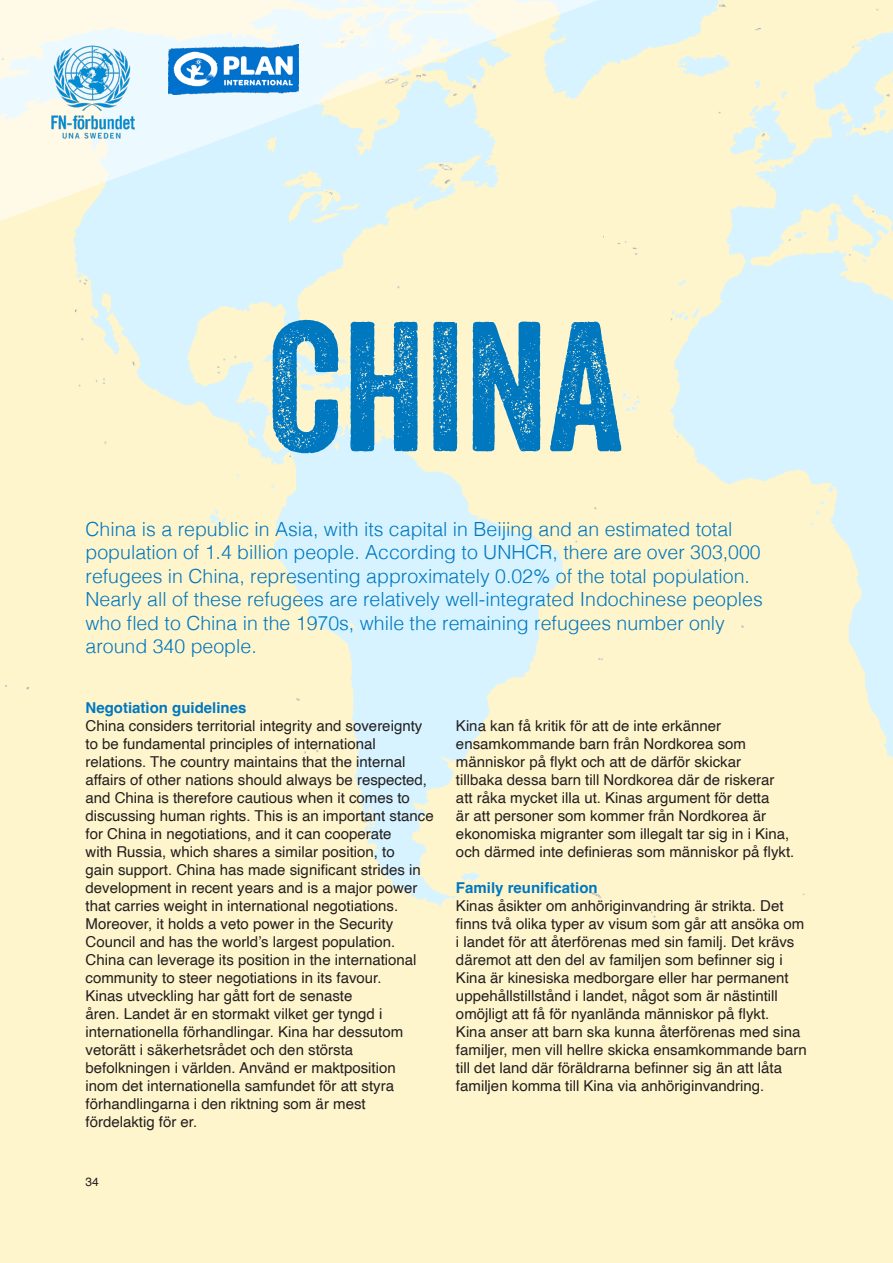
<style>
.page{position:relative;width:893px;height:1263px;background:#fff5cc}
.page>*{position:absolute;margin:0;border:0;box-sizing:border-box;transform-origin:0 0}
.Rubrik_Veneer{font:178.5px "Veneer";color:#0078c0}
.Rubrik_Helvetica_thi{font:300 19.5px/23.4px "Helvetica";color:#0078c0}
.Brödtext_efter_rubri{font:15px/18px "Helvetica";color:#231f20}
.Rubrik_Helvetica_Bol{font:15px/18px "Helvetica";color:#231f20}
.Rubrik_Helvetica_Bol-2{font:700 15px "Helvetica";color:#0078c0}
.t1{font:12px "Helvetica";color:#231f20}
</style>
<div class="page">
<img style="left:4px;top:8px;width:889px;height:921px">
<svg style="left:0;top:0;width:808px;height:303px"></svg>
<img style="left:47px;top:43px;width:92px;height:98px">
<img style="left:169px;top:45px;width:129px;height:49px">
<p class="Rubrik_Veneer" style="left:268px;top:278px;width:357px">CHINA</p>
<p class="Rubrik_Helvetica_thi" style="left:86px;top:516px;width:679px">China is a republic in Asia, with its capital in Beijing and an estimated total population of 1.4 billion people. According to UNHCR, there are over 303,000 refugees in China, representing approximately 0.02% of the total population.<br>Nearly all of these refugees are relatively well-integrated Indochinese peoples who fled to China in the 1970s, while the remaining refugees number only around 340 people.</p>
<p class="Rubrik_Helvetica_Bol-2" style="left:86px;top:698px;width:162px">Negotiation guidelines</p>
<p class="Rubrik_Helvetica_Bol" style="left:86px;top:717px;width:350px">China considers territorial integrity and sovereignty to be fundamental principles of international relations. The country maintains that the internal affairs of other nations should always be respected, and China is therefore cautious when it comes to discussing human rights. This is an important stance for China in negotiations, and it can cooperate<br>with Russia, which shares a similar position, to<br>gain support. China has made significant strides in development in recent years and is a major power that carries weight in international negotiations.<br>Moreover, it holds a veto power in the Security Council and has the world’s largest population.<br>China can leverage its position in the international community to steer negotiations in its favour.</p>
<p class="Brödtext_efter_rubri" style="left:86px;top:987px;width:319px">Kinas utveckling har gått fort de senaste<br>åren. Landet är en stormakt vilket ger tyngd i internationella förhandlingar. Kina har dessutom vetorätt i säkerhetsrådet och den största befolkningen i världen. Använd er maktposition inom det internationella samfundet för att styra förhandlingarna i den riktning som är mest fördelaktig för er.</p>
<p class="t1" style="left:86px;top:1172px;width:15px">34</p>
<p class="Brödtext_efter_rubri" style="left:456px;top:717px;width:340px">Kina kan få kritik för att de inte erkänner ensamkommande barn från Nordkorea som människor på flykt och att de därför skickar<br>tillbaka dessa barn till Nordkorea där de riskerar att råka mycket illa ut. Kinas argument för detta<br>är att personer som kommer från Nordkorea är ekonomiska migranter som illegalt tar sig in i Kina, och därmed inte definieras som människor på flykt.</p>
<p class="Rubrik_Helvetica_Bol-2" style="left:456px;top:878px;width:143px">Family reunification</p>
<p class="Brödtext_efter_rubri" style="left:456px;top:897px;width:352px">Kinas åsikter om anhöriginvandring är strikta. Det finns två olika typer av visum som går att ansöka om i landet för att återförenas med sin familj. Det krävs däremot att den del av familjen som befinner sig i Kina är kinesiska medborgare eller har permanent uppehållstillstånd i landet, något som är nästintill omöjligt att få för nyanlända människor på flykt.<br>Kina anser att barn ska kunna återförenas med sina familjer, men vill hellre skicka ensamkommande barn till det land där föräldrarna befinner sig än att låta familjen komma till Kina via anhöriginvandring.</p>
</div>
